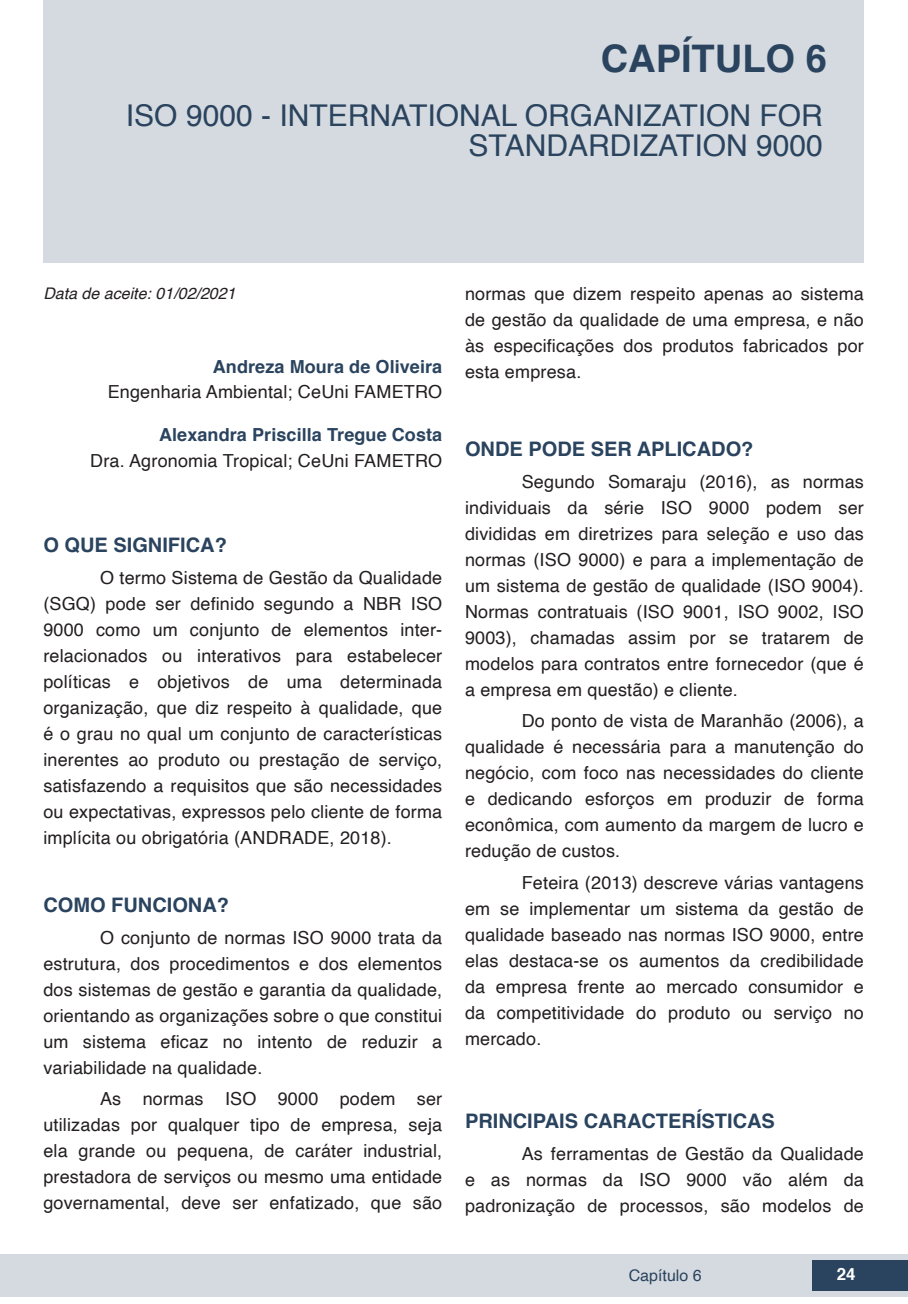
<style>
.page{position:relative;width:908px;height:1304px;background:#fff}
.page>*{position:absolute;margin:0;border:0;box-sizing:border-box;transform-origin:0 0}
.cap{font:700 38px "Helvetica";color:#2a435e}
.nome_artigos{font:30px/30px "Helvetica";color:#2a435e;text-align:right}
.TITULOS{font:700 20px "Helvetica";color:#2a435e}
.txt{font:18px/26px "Helvetica";letter-spacing:.01em;color:#231f20;text-align:justify}
.info_autores{font:18px "Helvetica";letter-spacing:.01em;color:#231f20}
.nome_autores{font:700 18px "Helvetica";letter-spacing:.005em;color:#2a435e}
.t1{font:700 16.8px "Helvetica";color:#fff}
.t2{font:italic 16px "Helvetica";color:#231f20}
.t3{font:16px "Helvetica";color:#2a435e}
</style>
<div class="page">
<div style="left:0;top:1254px;width:906px;height:43px;background:#d4dadf"></div>
<div style="left:812px;top:1261px;width:95px;height:30px;background:#2a435e"></div>
<div style="left:43px;top:0;width:820px;height:263px;background:#d4dadf"></div>
<p class="cap" style="left:600px;top:28px;width:227px">CAPÍTULO 6</p>
<p class="nome_artigos" style="left:126px;top:102px;width:698px">ISO 9000 - INTERNATIONAL ORGANIZATION FOR<br>STANDARDIZATION 9000</p>
<p class="t2" style="left:43px;top:280px;width:194px">Data de aceite: 01/02/2021</p>
<p class="nome_autores" style="left:213px;top:352px;width:231px">Andreza Moura de Oliveira</p>
<p class="info_autores" style="left:108px;top:378px;width:336px">Engenharia Ambiental; CeUni FAMETRO</p>
<p class="nome_autores" style="left:159px;top:421px;width:284px">Alexandra Priscilla Tregue Costa</p>
<p class="info_autores" style="left:90px;top:447px;width:353px">Dra. Agronomia Tropical; CeUni FAMETRO</p>
<p class="TITULOS" style="left:43px;top:529px;width:185px">O QUE SIGNIFICA?</p>
<p class="txt" style="left:43px;top:565px;width:400px;text-indent:57px">O termo Sistema de Gestão da Qualidade (SGQ) pode ser definido segundo a NBR ISO 9000 como um conjunto de elementos inter&shy;relacionados ou interativos para estabelecer políticas e objetivos de uma determinada organização, que diz respeito à qualidade, que é o grau no qual um conjunto de características inerentes ao produto ou prestação de serviço, satisfazendo a requisitos que são necessidades ou expectativas, expressos pelo cliente de forma implícita ou obrigatória (ANDRADE, 2018).</p>
<p class="TITULOS" style="left:43px;top:889px;width:187px">COMO FUNCIONA?</p>
<p class="txt" style="left:43px;top:925px;width:400px;text-indent:57px">O conjunto de normas ISO 9000 trata da estrutura, dos procedimentos e dos elementos dos sistemas de gestão e garantia da qualidade, orientando as organizações sobre o que constitui um sistema eficaz no intento de reduzir a variabilidade na qualidade.</p>
<p class="txt" style="left:43px;top:1087px;width:400px;text-indent:57px">As normas ISO 9000 podem ser utilizadas por qualquer tipo de empresa, seja ela grande ou pequena, de caráter industrial, prestadora de serviços ou mesmo uma entidade governamental, deve ser enfatizado, que são</p>
<p class="txt" style="left:465px;top:281px;width:400px">normas que dizem respeito apenas ao sistema de gestão da qualidade de uma empresa, e não às especificações dos produtos fabricados por esta empresa.</p>
<p class="TITULOS" style="left:465px;top:433px;width:290px">ONDE PODE SER APLICADO?</p>
<p class="txt" style="left:465px;top:469px;width:400px;text-indent:57px">Segundo Somaraju (2016), as normas individuais da série ISO 9000 podem ser divididas em diretrizes para seleção e uso das normas (ISO 9000) e para a implementação de um sistema de gestão de qualidade (ISO 9004).<br>Normas contratuais (ISO 9001, ISO 9002, ISO 9003), chamadas assim por se tratarem de modelos para contratos entre fornecedor (que é a empresa em questão) e cliente.</p>
<p class="txt" style="left:465px;top:709px;width:400px;text-indent:57px">Do ponto de vista de Maranhão (2006), a qualidade é necessária para a manutenção do negócio, com foco nas necessidades do cliente e dedicando esforços em produzir de forma econômica, com aumento da margem de lucro e redução de custos.</p>
<p class="txt" style="left:465px;top:870px;width:400px;text-indent:57px">Feteira (2013) descreve várias vantagens em se implementar um sistema da gestão de qualidade baseado nas normas ISO 9000, entre elas destaca-se os aumentos da credibilidade da empresa frente ao mercado consumidor e da competitividade do produto ou serviço no mercado.</p>
<p class="TITULOS" style="left:465px;top:1105px;width:311px">PRINCIPAIS CARACTERÍSTICAS</p>
<p class="txt" style="left:465px;top:1141px;width:400px;text-indent:57px">As ferramentas de Gestão da Qualidade e as normas da ISO 9000 vão além da padronização de processos, são modelos de</p>
<p class="t3" style="left:628px;top:1263px;width:74px">Capítulo 6</p>
<p class="t1" style="left:836px;top:1261px;width:20px">24</p>
</div>
